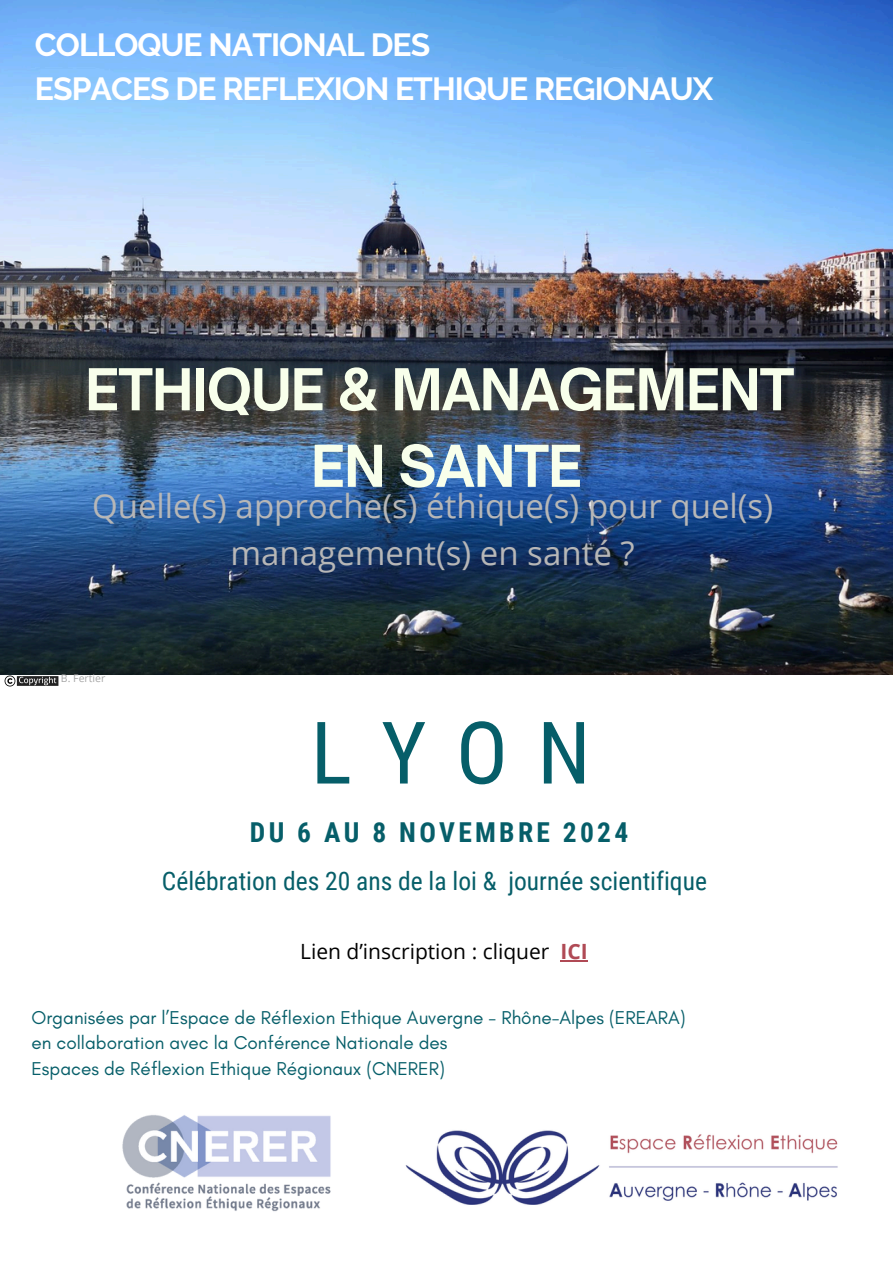
<style>
.page{position:relative;width:894px;height:1264px;background:#fff}
.page>*{position:absolute;margin:0;border:0;box-sizing:border-box;transform-origin:0 0}
.t1{font:86.4px "Roboto Condensed";color:#065e69}
.t2{font:700 55.2px/76.5px "Open Sauce One";letter-spacing:-.02em;color:#f8ffeb;text-align:center}
.t3{font:33px/46.2px "Open Sans";color:#b7b7b7;text-align:center}
.t4{font:700 31.95px/43.8px "Raleway";letter-spacing:-.03em;color:#fff}
.t5{font:700 27.45px "Roboto Condensed";letter-spacing:.12em;color:#065e69}
.t6{font:25.5px "Roboto Condensed";color:#065e69}
.t7{font:21px "Open Sans";color:#000}
.t8{font:18.9px/25.8px "Glacial Indifference";color:#065e69}
.t9{font:10.5px "Open Sans";color:#a6a6a6}
.s1{font-weight:700;color:#b04a55}
</style>
<div class="page">
<img style="left:0;top:0;width:892px;height:674px">
<img style="left:2px;top:659px;width:59px;height:28px">
<img style="left:122px;top:1115px;width:209px;height:97px">
<img style="left:405px;top:1130px;width:433px;height:75px">
<hr style="left:560px;top:959px;width:27px;height:2px;background:#b04a55">
<h5 class="t4" style="left:35px;top:23px;width:679px">COLLOQUE NATIONAL DES<br>ESPACES DE REFLEXION ETHIQUE REGIONAUX</h5>
<p class="t2" style="left:85px;top:351px;width:710px">ETHIQUE &amp; MANAGEMENT<br>EN SANTE</p>
<h6 class="t3" style="left:92px;top:482px;width:682px">Quelle(s) approche(s) éthique(s) pour quel(s) management(s) en santé ?</h6>
<h6 class="t9" style="left:61px;top:671px;width:46px">B. Fertier</h6>
<h1 class="t1" style="left:311px;top:703px;width:281px">LYON</h1>
<p class="t5" style="left:250px;top:816px;width:380px">DU 6 AU 8 NOVEMBRE 2024</p>
<p class="t6" style="left:162px;top:866px;width:546px">Célébration des 20 ans de la loi &amp; journée scientifique</p>
<p class="t7" style="left:300px;top:936px;width:289px">Lien d’inscription : cliquer <span class="s1">ICI</span></p>
<p class="t8" style="left:31px;top:1003px;width:655px">Organisées par l’Espace de Réflexion Ethique Auvergne - Rhône-Alpes (EREARA) en collaboration avec la Conférence Nationale des<br>Espaces de Réflexion Ethique Régionaux (CNERER)</p>
</div>
